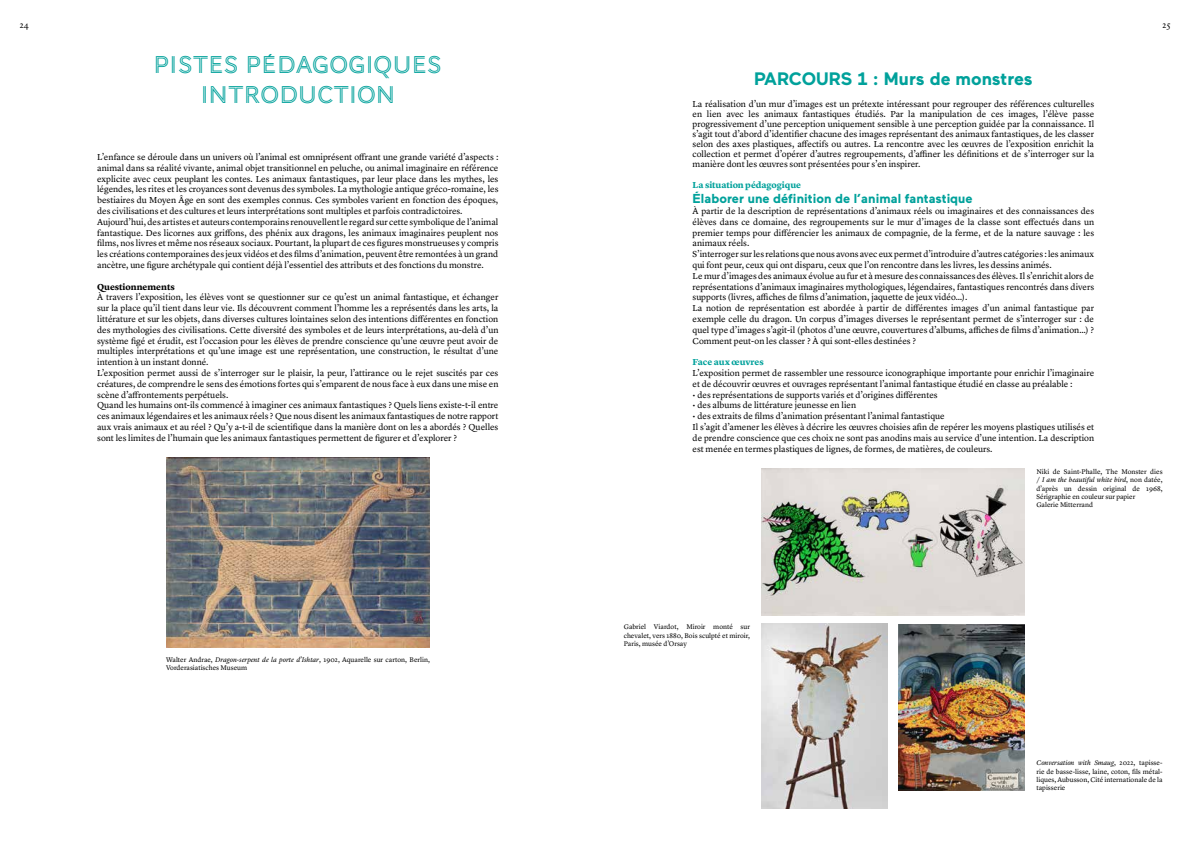
<style>
.page{position:relative;width:1191px;height:842px;background:#fff}
.page>*{position:absolute;margin:0;border:0;box-sizing:border-box;transform-origin:0 0}
.t1{font:25px/30px "AW Conqueror Std Inline";color:#00a19b;text-align:center}
.t2{font:700 18px "Maax";color:#00a19b}
.t3{font:700 13px "Maax";color:#00a19b}
.t4{font:9px/10.8px "Lyon Text";color:#000}
.t5{font:700 9px "Lyon Text";letter-spacing:-.005em;color:#00a19b}
.t6{font:700 9px "Lyon Text";color:#000}
.t7{font:7px/8.4px "Lyon Text";color:#000}
.s1{font-style:italic}
</style>
<div class="page">
<img style="left:166px;top:458px;width:264px;height:190px">
<img style="left:761px;top:624px;width:126px;height:185px">
<img style="left:898px;top:624px;width:126px;height:166px">
<img style="left:761px;top:468px;width:263px;height:147px">
<p class="t4" style="left:20px;top:19px;width:10px">24</p>
<p class="t4" style="left:1162px;top:19px;width:9px">25</p>
<h1 class="t1" style="left:153px;top:50px;width:290px">PISTES PÉDAGOGIQUES<br>INTRODUCTION</h1>
<h2 class="t2" style="left:754px;top:69px;width:280px">PARCOURS 1 : Murs de monstres</h2>
<p class="t4" style="left:692px;top:98px;width:403px;line-height:10px;text-align:justify">La réalisation d’un mur d’images est un prétexte intéressant pour regrouper des références culturelles en lien avec les animaux fantastiques étudiés. Par la manipulation de ces images, l’élève passe progressivement d’une perception uniquement sensible à une perception guidée par la connaissance. Il s’agit tout d’abord d’identifier chacune des images représentant des animaux fantastiques, de les classer selon des axes plastiques, affectifs ou autres. La rencontre avec les œuvres de l’exposition enrichit la collection et permet d’opérer d’autres regroupements, d’affiner les définitions et de s’interroger sur la manière dont les œuvres sont présentées pour s’en inspirer.</p>
<p class="t5" style="left:692px;top:178px;width:110px">La situation pédagogique</p>
<h3 class="t3" style="left:692px;top:192px;width:281px">Élaborer une définition de l’animal fantastique</h3>
<p class="t4" style="left:692px;top:205px;width:403px">À partir de la description de représentations d’animaux réels ou imaginaires et des connaissances des élèves dans ce domaine, des regroupements sur le mur d’images de la classe sont effectués dans un premier temps pour différencier les animaux de compagnie, de la ferme, et de la nature sauvage : les animaux réels.<br>S’interroger sur les relations que nous avons avec eux permet d’introduire d’autres catégories : les animaux qui font peur, ceux qui ont disparu, ceux que l’on rencontre dans les livres, les dessins animés.<br>Le mur d’images des animaux évolue au fur et à mesure des connaissances des élèves. Il s’enrichit alors de représentations d’animaux imaginaires mythologiques, légendaires, fantastiques rencontrés dans divers supports (livres, affiches de films d’animation, jaquette de jeux vidéo…).<br>La notion de représentation est abordée à partir de différentes images d’un animal fantastique par exemple celle du dragon. Un corpus d’images diverses le représentant permet de s’interroger sur : de quel type d’images s’agit-il (photos d’une œuvre, couvertures d’albums, affiches de films d’animation…) ?<br>Comment peut-on les classer ? À qui sont-elles destinées ?</p>
<p class="t5" style="left:692px;top:355px;width:73px">Face aux œuvres</p>
<p class="t4" style="left:692px;top:367px;width:403px">L’exposition permet de rassembler une ressource iconographique importante pour enrichir l’imaginaire et de découvrir œuvres et ouvrages représentant l’animal fantastique étudié en classe au préalable :</p>
<p class="t4" style="left:692px;top:388px;width:246px">• des représentations de supports variés et d’origines différentes</p>
<p class="t4" style="left:692px;top:399px;width:165px">• des albums de littérature jeunesse en lien</p>
<p class="t4" style="left:692px;top:410px;width:403px">• des extraits de films d’animation présentant l’animal fantastique<br>Il s’agit d’amener les élèves à décrire les œuvres choisies afin de repérer les moyens plastiques utilisés et de prendre conscience que ces choix ne sont pas anodins mais au service d’une intention. La description est menée en termes plastiques de lignes, de formes, de matières, de couleurs.</p>
<p class="t4" style="left:97px;top:151px;width:403px">L’enfance se déroule dans un univers où l’animal est omniprésent offrant une grande variété d’aspects : animal dans sa réalité vivante, animal objet transitionnel en peluche, ou animal imaginaire en référence explicite avec ceux peuplant les contes. Les animaux fantastiques, par leur place dans les mythes, les légendes, les rites et les croyances sont devenus des symboles. La mythologie antique gréco-romaine, les bestiaires du Moyen Âge en sont des exemples connus. Ces symboles varient en fonction des époques, des civilisations et des cultures et leurs interprétations sont multiples et parfois contradictoires.<br>Aujourd’hui, des artistes et auteurs contemporains renouvellent le regard sur cette symbolique de l’animal fantastique. Des licornes aux griffons, des phénix aux dragons, les animaux imaginaires peuplent nos films, nos livres et même nos réseaux sociaux. Pourtant, la plupart de ces figures monstrueuses y compris les créations contemporaines des jeux vidéos et des films d’animation, peuvent être remontées à un grand ancètre, une figure archétypale qui contient déjà l’essentiel des attributs et des fonctions du monstre.</p>
<p class="t6" style="left:97px;top:279px;width:79px">Questionnements</p>
<p class="t4" style="left:97px;top:291px;width:403px">À travers l’exposition, les élèves vont se questionner sur ce qu’est un animal fantastique, et échanger sur la place qu’il tient dans leur vie. Ils découvrent comment l’homme les a représentés dans les arts, la littérature et sur les objets, dans diverses cultures lointaines selon des intentions différentes en fonction des mythologies des civilisations. Cette diversité des symboles et de leurs interprétations, au-delà d’un système figé et érudit, est l’occasion pour les élèves de prendre conscience qu’une œuvre peut avoir de multiples interprétations et qu’une image est une représentation, une construction, le résultat d’une intention à un instant donné.<br>L’exposition permet aussi de s’interroger sur le plaisir, la peur, l’attirance ou le rejet suscités par ces créatures, de comprendre le sens des émotions fortes qui s’emparent de nous face à eux dans une mise en scène d’affrontements perpétuels.<br>Quand les humains ont-ils commencé à imaginer ces animaux fantastiques ? Quels liens existe-t-il entre ces animaux légendaires et les animaux réels ? Que nous disent les animaux fantastiques de notre rapport aux vrais animaux et au réel ? Qu’y a-t-il de scientifique dans la manière dont on les a abordés ? Quelles sont les limites de l’humain que les animaux fantastiques permettent de figurer et d’explorer ?</p>
<p class="t7" style="left:166px;top:655px;width:265px">Walter Andrae, <span class="s1">Dragon-serpent de la porte d’Ishtar</span>, 1902, Aquarelle sur carton, Berlin,<br>Vorderasiatisches Museum</p>
<p class="t7" style="left:624px;top:622px;width:128px;text-align:justify">Gabriel Viardot, Miroir monté sur chevalet, vers 1880, Bois sculpté et miroir, Paris, musée d’Orsay</p>
<p class="t7" style="left:1036px;top:467px;width:128px">Niki de Saint-Phalle, The Monster dies / <span class="s1">I am the beautiful white bird</span>, non datée, d’après un dessin original de 1968, Sérigraphie en couleur sur papier<br>Galerie Mitterrand</p>
<p class="t7" style="left:1036px;top:758px;width:128px;text-align:justify"><span class="s1">Conversation with Smaug</span>, 2022, tapisse&shy;rie de basse-lisse, laine, coton, fils métal&shy;liques, Aubusson, Cité internationale de la tapisserie</p>
</div>
